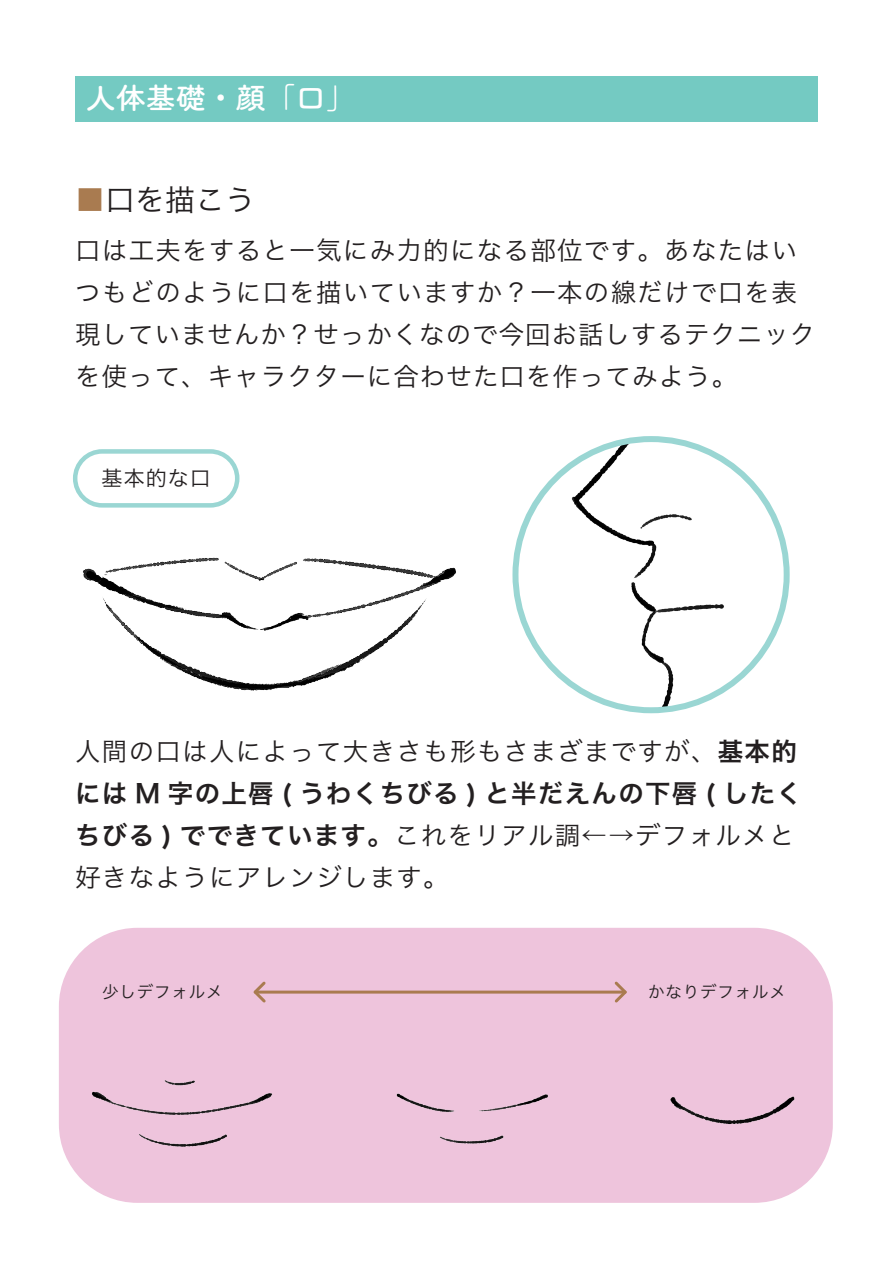
<style>
.page{position:relative;width:893px;height:1263px;background:#fff}
.page>*{position:absolute;margin:0;border:0;box-sizing:border-box;transform-origin:0 0}
.t1{font:700 30px "Tsuku A Rd Gothic";color:#fff}
.t2{font:30px "Hira Kaku Pro N W3";color:#231f20}
.t3{font:25.5px/42px "Hira Kaku Pro N W3";letter-spacing:.05em;color:#231f20}
.t4{font:25.5px "Hira Kaku Pro N W6";letter-spacing:.05em;color:#231f20}
.t5{font:21px "Hira Kaku Pro N W3";letter-spacing:.05em;color:#231f20}
.t6{font:16.5px "Hira Kaku Pro N W3";letter-spacing:.05em;color:#231f20}
.s1{color:#a97b50}
.s2{font-family:"Hira Kaku Pro N W6"}
</style>
<div class="page">
<div style="left:75px;top:76px;width:743px;height:46px;background:#74cac2"></div>
<div style="left:59px;top:928px;width:774px;height:275px;background:#eec4dc;border-radius:79px"></div>
<img style="left:83px;top:557px;width:373px;height:134px">
<img style="left:75px;top:1080px;width:473px;height:93px">
<img style="left:670px;top:1096px;width:163px;height:107px">
<img style="left:564px;top:439px;width:223px;height:271px">
<div style="left:512px;top:436px;width:278px;height:277px;border:6px solid #9ad6d3;border-radius:50%"></div>
<div style="left:73px;top:449px;width:166px;height:59px;border:4px solid #9ad6d3;border-radius:27px"></div>
<hr style="left:255px;top:990px;width:370px;height:3px;background:#a97b50">
<svg style="left:612px;top:981px;width:15px;height:22px"></svg>
<svg style="left:253px;top:981px;width:15px;height:22px"></svg>
<p class="t1" style="left:86px;top:75px;width:272px">人体基礎・顔「口」</p>
<p class="t2" style="left:75px;top:173px;width:182px"><span class="s1">■</span>口を描こう</p>
<p class="t3" style="left:75px;top:227px;width:742px">口は工夫をすると一気にみ力的になる部位です。あなたはいつもどのように口を描いていますか？一本の線だけで口を表現していませんか？せっかくなので今回お話しするテクニックを使って、キャラクターに合わせた口を作ってみよう。</p>
<p class="t5" style="left:102px;top:460px;width:111px">基本的な口</p>
<p class="t3" style="left:75px;top:729px;width:723px">人間の口は人によって大きさも形もさまざまですが、<span class="s2">基本的</span></p>
<p class="t4" style="left:75px;top:770px;width:728px">には M 字の上唇 ( うわくちびる ) と半だえんの下唇 ( したく</p>
<p class="t3" style="left:75px;top:813px;width:721px"><span class="s2">ちびる ) でできています。</span>これをリアル調←→デフォルメと好きなようにアレンジします。</p>
<p class="t6" style="left:102px;top:977px;width:122px">少しデフォルメ</p>
<p class="t6" style="left:648px;top:977px;width:139px">かなりデフォルメ</p>
</div>
